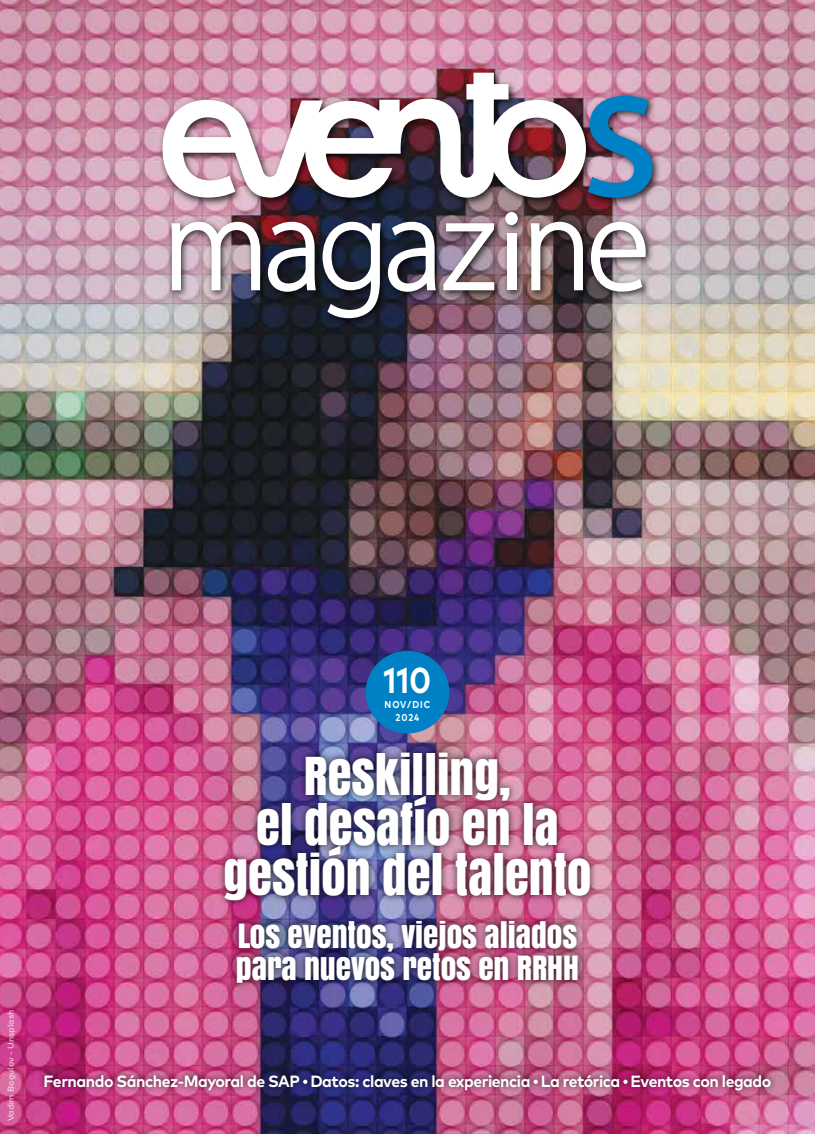
<style>
.page{position:relative;width:815px;height:1134px;background:#fff}
.page>*{position:absolute;margin:0;border:0;box-sizing:border-box;transform-origin:0 0}
.t1{font:48.88px/50.2px "Anton";color:#fff;text-align:center}
.t2{font:700 36px "Mark Pro";color:#fff;scale:.87 1}
.t3{font:31.25px/32.1px "Anton";color:#fff}
.t4{font:700 16.25px "Mark Pro";letter-spacing:-.03em;color:#fff}
.t5{font:700 10px/12.5px "Mark Pro";letter-spacing:.115em;color:#fff;text-align:center;scale:.87 1}
.t6{font:500 8.75px "Mark Pro";color:#fff}
</style>
<div class="page">
<img style="left:0;top:0;width:815px;height:1134px">
<div style="left:584px;top:91px;width:77px;height:116px;background:#000;opacity:.75"></div>
<img style="left:595px;top:96px;width:57px;height:102px">
<div style="left:158px;top:68px;width:437px;height:139px;background:#000;opacity:.75"></div>
<img style="left:162px;top:73px;width:424px;height:125px">
<div style="left:167px;top:208px;width:488px;height:119px;background:#000;opacity:.75"></div>
<svg style="left:531px;top:222px;width:52px;height:68px"></svg>
<svg style="left:171px;top:222px;width:89px;height:68px"></svg>
<svg style="left:268px;top:222px;width:48px;height:70px"></svg>
<svg style="left:323px;top:222px;width:58px;height:96px"></svg>
<svg style="left:388px;top:222px;width:48px;height:70px"></svg>
<svg style="left:443px;top:223px;width:51px;height:67px"></svg>
<div style="left:507px;top:233px;width:9px;height:57px;background:#fff"></div>
<svg style="left:591px;top:222px;width:55px;height:70px"></svg>
<div style="left:505px;top:212px;width:13px;height:13px;background:#fff;border-radius:50%"></div>
<div style="left:366px;top:651px;width:83px;height:82px;background:#0081c6;border-radius:50%"></div>
<div style="left:38px;top:1068px;width:739px;height:28px;background:#000;opacity:.75"></div>
<svg style="left:303px;top:1080px;width:4px;height:4px"></svg>
<svg style="left:534px;top:1080px;width:4px;height:4px"></svg>
<svg style="left:623px;top:1080px;width:5px;height:4px"></svg>
<div style="left:217px;top:745px;width:381px;height:163px;background:#000;opacity:.75"></div>
<div style="left:230px;top:913px;width:355px;height:77px;background:#000;opacity:.75"></div>
<p class="t6" style="left:4px;top:1121px;width:113px;rotate:-90deg">Vadim Bogulov - Unsplash</p>
<h2 class="t2" style="left:384px;top:653px;width:56px">110</h2>
<p class="t5" style="left:384px;top:697px;width:54px">NOV/DIC<br>2024</p>
<h1 class="t1" style="left:224px;top:749px;width:369px">RESKILLING,<br>EL DESAFÍO EN LA<br>GESTIÓN DEL TALENTO</h1>
<h3 class="t3" style="left:236px;top:918px;width:345px">LOS EVENTOS, VIEJOS ALIADOS<br>PARA NUEVOS RETOS EN RRHH</h3>
<p class="t4" style="left:43px;top:1068px;width:729px">Fernando Sánchez-Mayoral de SAP Datos: claves en la experiencia La retórica Eventos con legado</p>
</div>
